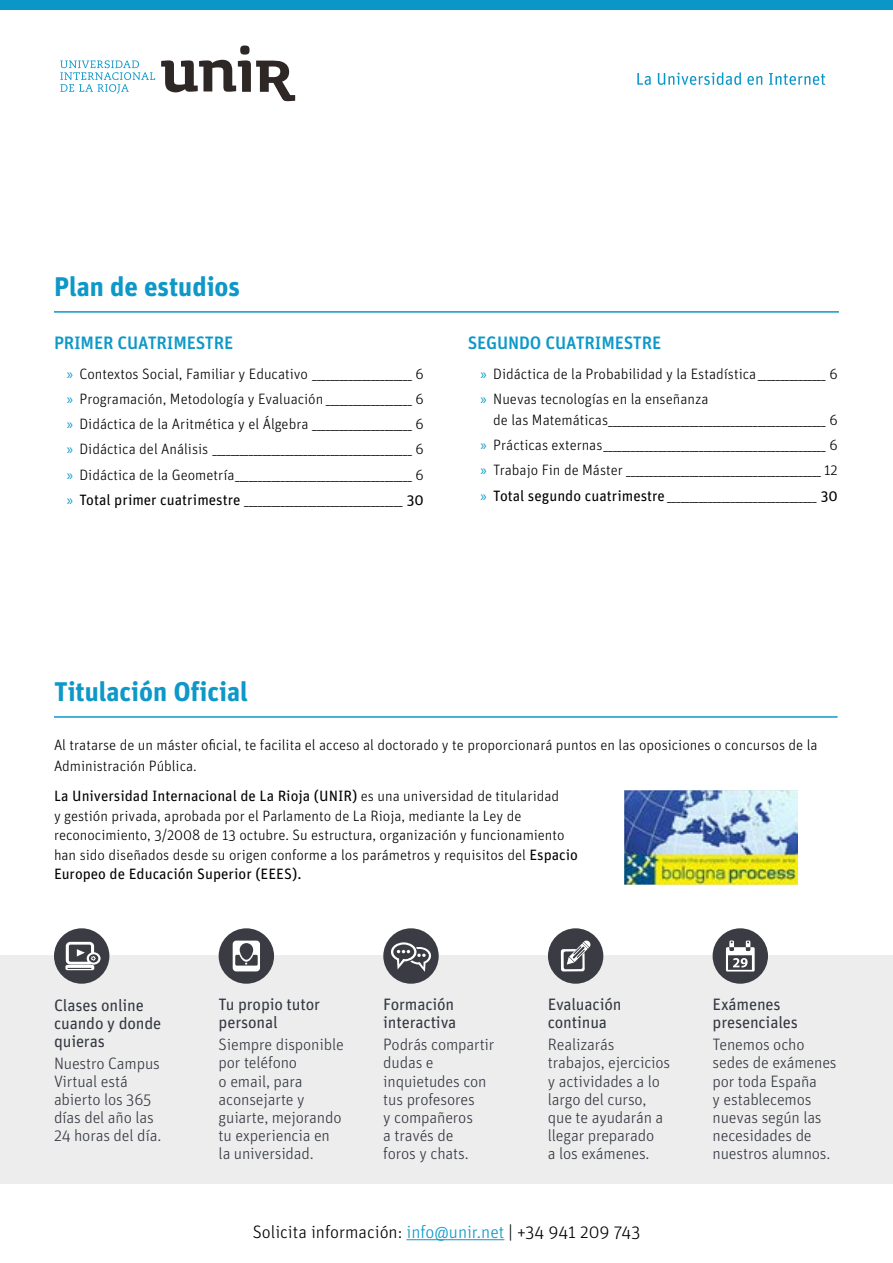
<style>
.page{position:relative;width:893px;height:1263px;background:#fff}
.page>*{position:absolute;margin:0;border:0;box-sizing:border-box;transform-origin:0 0}
.t1{font:700 27px "Unit OT";color:#0e98c8}
.t2{font:300 18px "Unit OT";color:#000}
.t3{font:500 18px "Unit OT";letter-spacing:-.01em;color:#0e98c8}
.t4{font:300 16.5px/18px "Unit OT";letter-spacing:-.01em;color:#343841}
.t5{font:16.5px/18px "Unit OT";letter-spacing:-.01em;color:#343841}
.t6{font:300 15px/25.2px "Unit OT";color:#000}
.s1{font-family:"Myriad Pro";font-weight:400;color:#0e98c8}
.s2{font-weight:400}
.s3{color:#0b96c8}
</style>
<div class="page">
<hr style="left:406px;top:1239px;width:98px;height:1px;background:#0b96c8">
<svg style="left:60px;top:60px;width:95px;height:34px"></svg>
<svg style="left:161px;top:46px;width:134px;height:55px"></svg>
<svg style="left:637px;top:73px;width:14px;height:12px"></svg>
<svg style="left:658px;top:72px;width:83px;height:13px"></svg>
<svg style="left:747px;top:76px;width:15px;height:9px"></svg>
<svg style="left:769px;top:73px;width:56px;height:12px"></svg>
<div style="left:0;top:0;width:893px;height:10px;background:#0b96c8"></div>
<hr style="left:54px;top:311px;width:785px;height:2px;background:#0e98c8">
<hr style="left:54px;top:716px;width:784px;height:2px;background:#0e98c8">
<img style="left:624px;top:790px;width:173px;height:94px">
<div style="left:0;top:955px;width:893px;height:228px;background:#ededed"></div>
<div style="left:54px;top:928px;width:55px;height:56px;background:#3b3c43;border-radius:50%"></div>
<svg style="left:65px;top:942px;width:36px;height:28px"></svg>
<div style="left:219px;top:928px;width:55px;height:56px;background:#3b3c43;border-radius:50%"></div>
<svg style="left:233px;top:940px;width:27px;height:31px"></svg>
<div style="left:383px;top:928px;width:56px;height:56px;background:#3b3c43;border-radius:50%"></div>
<svg style="left:391px;top:942px;width:40px;height:30px"></svg>
<div style="left:548px;top:928px;width:55px;height:56px;background:#3b3c43;border-radius:50%"></div>
<svg style="left:561px;top:940px;width:30px;height:31px"></svg>
<div style="left:713px;top:928px;width:55px;height:56px;background:#3b3c43;border-radius:50%"></div>
<svg style="left:726px;top:940px;width:29px;height:31px"></svg>
<h1 class="t1" style="left:54px;top:269px;width:188px">Plan de estudios</h1>
<p class="t3" style="left:54px;top:331px;width:181px">PRIMER CUATRIMESTRE</p>
<p class="t6" style="left:67px;top:361px;width:359px;text-align:justify"><span class="s1">»</span> Contextos Social, Familiar y Educativo ______________________ 6 <span class="s1">»</span> Programación, Metodología y Evaluación ___________________ 6 <span class="s1">»</span> Didáctica de la Aritmética y el Álgebra ______________________ 6 <span class="s1">»</span> Didáctica del Análisis ____________________________________________ 6 <span class="s1">»</span> Didáctica de la Geometría_______________________________________ 6 <span class="s1">»</span> <span class="s2">Total primer cuatrimestre</span> ___________________________________ <span class="s2">30</span></p>
<p class="t3" style="left:468px;top:331px;width:195px">SEGUNDO CUATRIMESTRE</p>
<p class="t6" style="left:480px;top:361px;width:359px"><span class="s1">»</span> Didáctica de la Probabilidad y la Estadística_______________ 6 <span class="s1">»</span> Nuevas tecnologías en la enseñanza</p>
<p class="t6" style="left:480px;top:407px;width:359px;text-align:justify;text-indent:13px">de las Matemáticas________________________________________________ 6 <span class="s1">»</span> Prácticas externas_________________________________________________ 6 <span class="s1">»</span> Trabajo Fin de Máster ___________________________________________ 12 <span class="s1">»</span> <span class="s2">Total segundo cuatrimestre</span> _________________________________ <span class="s2">30</span></p>
<h1 class="t1" style="left:54px;top:674px;width:195px">Titulación Oficial</h1>
<p class="t6" style="left:54px;top:734px;width:765px;line-height:21px">Al tratarse de un máster oficial, te facilita el acceso al doctorado y te proporcionará puntos en las oposiciones o concursos de la<br>Administración Pública.</p>
<p class="t6" style="left:54px;top:786px;width:525px;line-height:19.5px"><span class="s2">La Universidad Internacional de La Rioja (UNIR)</span> es una universidad de titularidad<br>y gestión privada, aprobada por el Parlamento de La Rioja, mediante la Ley de reconocimiento, 3/2008 de 13 octubre. Su estructura, organización y funcionamiento han sido diseñados desde su origen conforme a los parámetros y requisitos del <span class="s2">Espacio Europeo de Educación Superior (EEES).</span></p>
<p class="t5" style="left:54px;top:995px;width:109px">Clases online cuando y donde quieras</p>
<p class="t4" style="left:54px;top:1054px;width:109px">Nuestro Campus<br>Virtual está abierto los 365 días del año las<br>24 horas del día.</p>
<p class="t5" style="left:219px;top:995px;width:103px">Tu propio tutor personal</p>
<p class="t4" style="left:219px;top:1036px;width:127px">Siempre disponible por teléfono<br>o email, para aconsejarte y guiarte, mejorando tu experiencia en la universidad.</p>
<p class="t5" style="left:383px;top:995px;width:74px">Formación interactiva</p>
<p class="t4" style="left:383px;top:1036px;width:113px">Podrás compartir dudas e inquietudes con tus profesores<br>y compañeros<br>a través de<br>foros y chats.</p>
<p class="t5" style="left:548px;top:995px;width:75px">Evaluación continua</p>
<p class="t4" style="left:548px;top:1036px;width:124px">Realizarás trabajos, ejercicios y actividades a lo largo del curso, que te ayudarán a llegar preparado<br>a los exámenes.</p>
<p class="t2" style="left:253px;top:1221px;width:389px">Solicita información: <span class="s3">info@unir.net</span> | +34 941 209 743</p>
<p class="t5" style="left:713px;top:995px;width:87px">Exámenes presenciales</p>
<p class="t4" style="left:713px;top:1036px;width:126px">Tenemos ocho sedes de exámenes por toda España<br>y establecemos nuevas según las necesidades de nuestros alumnos.</p>
</div>
